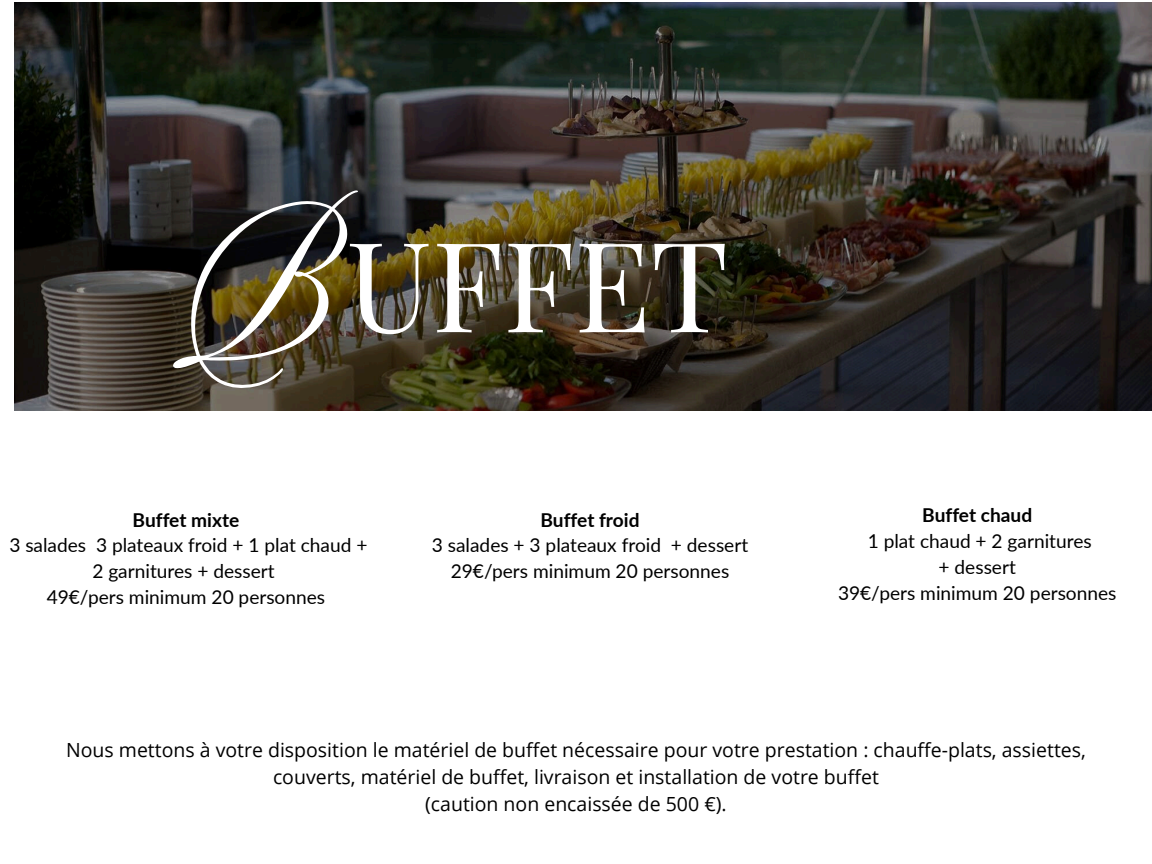
<style>
.page{position:relative;width:1152px;height:864px;background:#fff}
.page>*{position:absolute;margin:0;border:0;box-sizing:border-box;transform-origin:0 0}
.t1{font:125.25px "Playfair Display";color:#fff}
.t2{font:19.5px/27px "Open Sans";color:#000;text-align:center}
.t3{font:19.2px/25.8px "Lato";color:#000;text-align:center}
.t4{font:700 19.2px "Lato";color:#000}
</style>
<div class="page">
<img style="left:14px;top:3px;width:1138px;height:407px">
<svg style="left:146px;top:187px;width:246px;height:215px"></svg>
<h1 class="t1" style="left:347px;top:197px;width:383px">UFFET</h1>
<p class="t4" style="left:133px;top:508px;width:108px">Buffet mixte</p>
<p class="t3" style="left:9px;top:532px;width:360px">3 salades 3 plateaux froid + 1 plat chaud +<br>2 garnitures + dessert</p>
<p class="t3" style="left:47px;top:584px;width:280px">49€/pers minimum 20 personnes</p>
<p class="t4" style="left:541px;top:508px;width:100px">Buffet froid</p>
<p class="t3" style="left:432px;top:532px;width:318px">3 salades + 3 plateaux froid + dessert</p>
<p class="t3" style="left:451px;top:558px;width:280px">29€/pers minimum 20 personnes</p>
<p class="t4" style="left:922px;top:503px;width:111px">Buffet chaud</p>
<p class="t3" style="left:868px;top:528px;width:226px">1 plat chaud + 2 garnitures</p>
<p class="t3" style="left:939px;top:554px;width:79px">+ dessert</p>
<p class="t3" style="left:838px;top:580px;width:280px">39€/pers minimum 20 personnes</p>
<p class="t2" style="left:66px;top:736px;width:1021px">Nous mettons à votre disposition le matériel de buffet nécessaire pour votre prestation : chauffe-plats, assiettes, couverts, matériel de buffet, livraison et installation de votre buffet</p>
<p class="t2" style="left:425px;top:790px;width:303px">(caution non encaissée de 500 €).</p>
</div>
